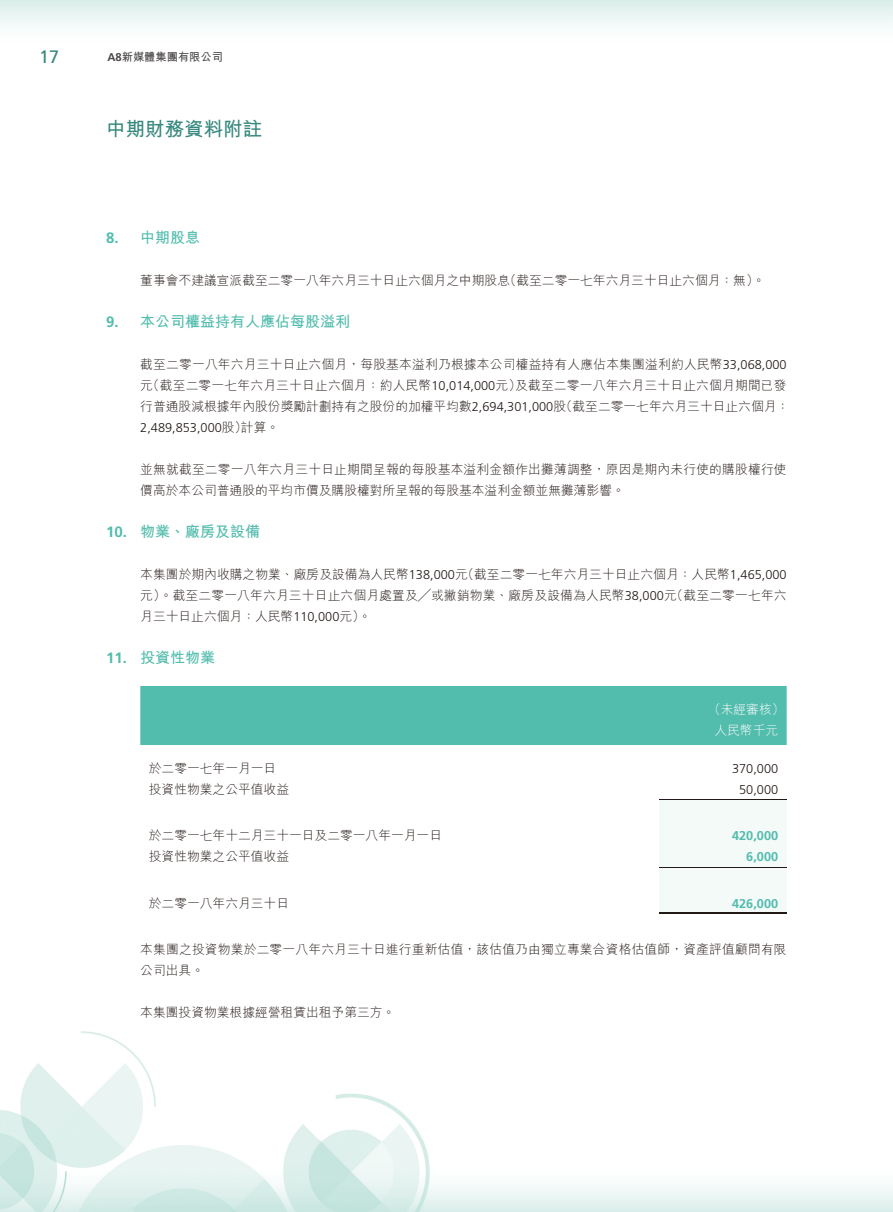
<style>
.page{position:relative;width:893px;height:1212px;background:#fff}
.page>*{position:absolute;margin:0;border:0;box-sizing:border-box;transform-origin:0 0}
.t1{font:19.5px "M Hei HK Bold E Ten B5 H";color:#36887d}
.t2{font:18px "Frutiger LT Std";color:#36887d}
.t3{font:15px "M Hei HK Bold E Ten B5 H";color:#52bcad}
.t4{font:12.75px/21px "M Hei HK Light E Ten B5 H";color:#231916}
.t5{font:300 12.75px "Frutiger LT Std";color:#231916}
.t6{font:700 12.75px "Frutiger LT Std";color:#52bcad}
.t7{font:12.75px/21px "M Hei HK Light E Ten B5 H";color:#fff;text-align:center}
.t8{font:11.25px "M Hei HK Bold E Ten B5 H";color:#4c4948}
.s1{font-family:"Frutiger LT Std";font-weight:700}
.s2{font-family:"Frutiger LT Std";font-weight:300}
.s3{font-family:"M Hei HK Light E Ten B5 H";font-weight:400}
</style>
<div class="page">
<svg style="left:0;top:0;width:892px;height:26px"></svg>
<img style="left:892px;top:0;width:1px;height:26px">
<img style="left:0;top:1031px;width:423px;height:109px">
<svg style="left:0;top:1140px;width:893px;height:72px"></svg>
<div style="left:140px;top:686px;width:647px;height:59px;background:#52bcad"></div>
<div style="left:659px;top:800px;width:127px;height:112px;background:#f3faf8"></div>
<hr style="left:659px;top:799px;width:128px;height:1px;background:#231916">
<hr style="left:659px;top:867px;width:128px;height:1px;background:#231916">
<hr style="left:659px;top:912px;width:128px;height:2px;background:#231916">
<h2 class="t2" style="left:39px;top:48px;width:22px">17</h2>
<p class="t8" style="left:107px;top:53px;width:117px"><span class="s1">A8</span>新媒體集團有限公司</p>
<h1 class="t1" style="left:106px;top:121px;width:157px">中期財務資料附註</h1>
<p class="t3" style="left:106px;top:232px;width:96px"><span class="s1">8.</span> 中期股息</p>
<p class="t4" style="left:140px;top:272px;width:626px">董事會不建議宣派截至二零一八年六月三十日止六個月之中期股息（截至二零一七年六月三十日止六個月：無）。</p>
<p class="t3" style="left:106px;top:316px;width:245px"><span class="s1">9.</span> 本公司權益持有人應佔每股溢利</p>
<p class="t4" style="left:140px;top:356px;width:650px">截至二零一八年六月三十日止六個月，每股基本溢利乃根據本公司權益持有人應佔本集團溢利約人民幣<span class="s2">33,068,000</span>元（截至二零一七年六月三十日止六個月：約人民幣<span class="s2">10,014,000</span>元）及截至二零一八年六月三十日止六個月期間已發行普通股減根據年內股份獎勵計劃持有之股份的加權平均數<span class="s2">2,694,301,000</span>股（截至二零一七年六月三十日止六個月：</p>
<p class="t5" style="left:140px;top:422px;width:140px">2,489,853,000<span class="s3">股）計算。</span></p>
<p class="t4" style="left:140px;top:461px;width:648px">並無就截至二零一八年六月三十日止期間呈報的每股基本溢利金額作出攤薄調整，原因是期內未行使的購股權行使價高於本公司普通股的平均市價及購股權對所呈報的每股基本溢利金額並無攤薄影響。</p>
<p class="t3" style="left:106px;top:526px;width:156px"><span class="s1">10.</span> 物業、廠房及設備</p>
<p class="t4" style="left:140px;top:566px;width:648px;text-align:justify">本集團於期內收購之物業、廠房及設備為人民幣<span class="s2">138,000</span>元（截至二零一七年六月三十日止六個月：人民幣<span class="s2">1,465,000</span>元）。截至二零一八年六月三十日止六個月處置及╱或撇銷物業、廠房及設備為人民幣<span class="s2">38,000</span>元（截至二零一七年六月三十日止六個月：人民幣<span class="s2">110,000</span>元）。</p>
<p class="t3" style="left:106px;top:652px;width:111px"><span class="s1">11.</span> 投資性物業</p>
<p class="t7" style="left:708px;top:700px;width:78px">（未經審核）人民幣千元</p>
<p class="t4" style="left:149px;top:759px;width:129px">於二零一七年一月一日</p>
<p class="t5" style="left:732px;top:762px;width:48px">370,000</p>
<p class="t4" style="left:149px;top:780px;width:142px">投資性物業之公平值收益</p>
<p class="t5" style="left:739px;top:783px;width:40px">50,000</p>
<p class="t4" style="left:149px;top:827px;width:295px">於二零一七年十二月三十一日及二零一八年一月一日</p>
<p class="t6" style="left:732px;top:828px;width:48px">420,000</p>
<p class="t4" style="left:149px;top:848px;width:142px">投資性物業之公平值收益</p>
<p class="t6" style="left:746px;top:849px;width:33px">6,000</p>
<p class="t4" style="left:149px;top:894px;width:142px">於二零一八年六月三十日</p>
<p class="t6" style="left:732px;top:896px;width:48px">426,000</p>
<p class="t4" style="left:140px;top:941px;width:648px">本集團之投資物業於二零一八年六月三十日進行重新估值，該估值乃由獨立專業合資格估值師，資產評值顧問有限公司出具。</p>
<p class="t4" style="left:140px;top:1004px;width:257px">本集團投資物業根據經營租賃出租予第三方。</p>
</div>
